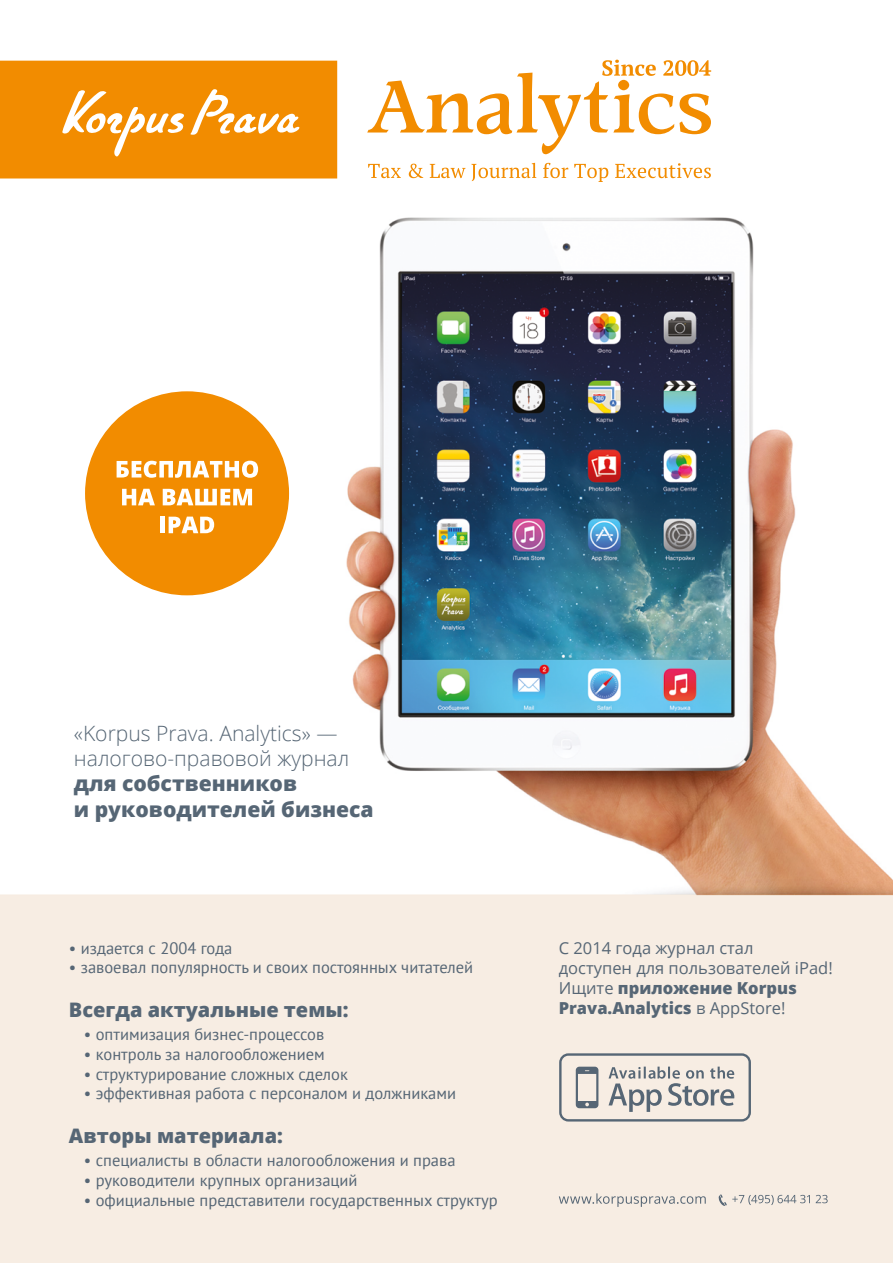
<style>
.page{position:relative;width:893px;height:1263px;background:#fff}
.page>*{position:absolute;margin:0;border:0;box-sizing:border-box;transform-origin:0 0}
.t1{font:300 21.15px/25.3px "Open Sans";color:#566675}
.t2{font:800 21.15px/25.3px "Open Sans";color:#566675}
.t3{font:800 19.95px "Open Sans";color:#566675}
.t4{font:16.5px "PT Sans";color:#566675}
.t5{font:16.5px/19.8px "Open Sans";color:#566675}
.s1{font-weight:800}
</style>
<div class="page">
<img style="left:0;top:59px;width:893px;height:1204px">
<svg style="left:816px;top:1195px;width:12px;height:8px"></svg>
<svg style="left:718px;top:1194px;width:92px;height:12px"></svg>
<svg style="left:559px;top:1193px;width:147px;height:14px;background:#dad5cf"></svg>
<svg style="left:0;top:61px;width:337px;height:117px;background:#f39514"></svg>
<svg style="left:367px;top:60px;width:344px;height:94px"></svg>
<svg style="left:368px;top:164px;width:33px;height:14px"></svg>
<svg style="left:409px;top:164px;width:14px;height:14px"></svg>
<svg style="left:430px;top:163px;width:106px;height:18px"></svg>
<svg style="left:543px;top:163px;width:25px;height:15px"></svg>
<svg style="left:574px;top:164px;width:34px;height:18px"></svg>
<svg style="left:615px;top:163px;width:96px;height:15px"></svg>
<div style="left:85px;top:391px;width:204px;height:204px;background:#f28c00;border-radius:50%"></div>
<svg style="left:117px;top:461px;width:141px;height:17px"></svg>
<svg style="left:122px;top:489px;width:33px;height:16px"></svg>
<svg style="left:163px;top:489px;width:89px;height:16px"></svg>
<hr style="left:161px;top:517px;width:4px;height:16px;background:#fff">
<svg style="left:169px;top:517px;width:45px;height:16px"></svg>
<svg style="left:559px;top:1053px;width:192px;height:68px;background:#d1cdc9"></svg>
<p class="t1" style="left:74px;top:720px;width:277px">«Korpus Prava. Analytics» — налогово-правовой журнал</p>
<p class="t2" style="left:74px;top:770px;width:301px">для собственников<br>и руководителей бизнеса</p>
<p class="t4" style="left:69px;top:937px;width:165px">• издается с 2004 года</p>
<p class="t4" style="left:69px;top:957px;width:406px">• завоевал популярность и своих постоянных читателей</p>
<p class="t3" style="left:69px;top:995px;width:281px">Всегда актуальные темы:</p>
<p class="t4" style="left:84px;top:1023px;width:242px">• оптимизация бизнес-процессов</p>
<p class="t4" style="left:84px;top:1043px;width:242px">• контроль за налогообложением</p>
<p class="t4" style="left:84px;top:1063px;width:265px">• структурирование сложных сделок</p>
<p class="t4" style="left:84px;top:1083px;width:374px">• эффективная работа с персоналом и должниками</p>
<p class="t3" style="left:69px;top:1121px;width:215px">Авторы материала:</p>
<p class="t4" style="left:84px;top:1149px;width:373px">• специалисты в области налогообложения и права</p>
<p class="t4" style="left:84px;top:1169px;width:275px">• руководители крупных организаций</p>
<p class="t4" style="left:84px;top:1189px;width:415px">• официальные представители государственных структур</p>
<p class="t5" style="left:559px;top:938px;width:275px">С 2014 года журнал стал<br>доступен для пользователей iPad!<br>Ищите <span class="s1">приложение Korpus<br>Prava.Analytics</span> в AppStore!</p>
</div>
